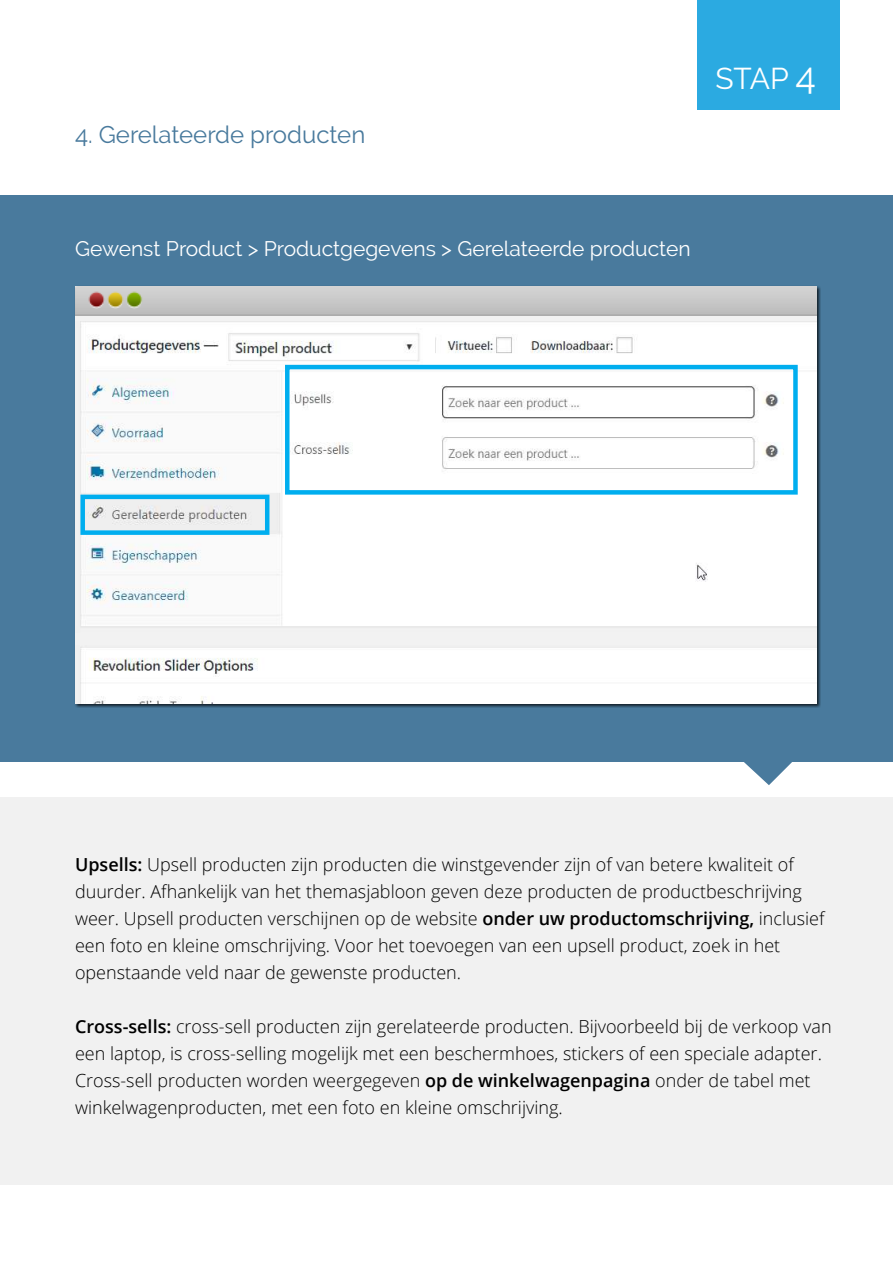
<style>
.page{position:relative;width:893px;height:1263px;background:#fff}
.page>*{position:absolute;margin:0;border:0;box-sizing:border-box;transform-origin:0 0}
.t1{font:30px "Raleway";color:#fff}
.t2{font:24px "Raleway";color:#497a9d}
.t3{font:21px "Raleway";color:#fff}
.t4{font:300 18px/27px "Open Sans";color:#000}
.s1{font-size:37.5px}
.s2{font-weight:600}
</style>
<div class="page">
<div style="left:0;top:797px;width:893px;height:387px;background:#f1f1f1"></div>
<div style="left:0;top:195px;width:893px;height:566px;background:#497a9d"></div>
<div style="left:74px;top:285px;width:747px;height:423px;background:#000;opacity:.75"></div>
<img style="left:75px;top:286px;width:741px;height:30px">
<img style="left:75px;top:316px;width:741px;height:387px">
<div style="left:285px;top:365px;width:513px;height:130px;border:4px solid #00aeef"></div>
<div style="left:80px;top:495px;width:189px;height:40px;border:4px solid #00aeef"></div>
<div style="left:697px;top:0;width:142px;height:110px;background:#2baae1"></div>
<svg style="left:737px;top:761px;width:62px;height:24px"></svg>
<h2 class="t2" style="left:75px;top:120px;width:292px">4. Gerelateerde producten</h2>
<h1 class="t1" style="left:715px;top:61px;width:102px">STAP <span class="s1">4</span></h1>
<p class="t3" style="left:75px;top:236px;width:617px">Gewenst Product &gt; Productgegevens &gt; Gerelateerde producten</p>
<p class="t4" style="left:75px;top:851px;width:751px"><span class="s2">Upsells:</span> Upsell producten zijn producten die winstgevender zijn of van betere kwaliteit of duurder. Afhankelijk van het themasjabloon geven deze producten de productbeschrijving weer. Upsell producten verschijnen op de website <span class="s2">onder uw productomschrijving,</span> inclusief een foto en kleine omschrijving. Voor het toevoegen van een upsell product, zoek in het openstaande veld naar de gewenste producten.</p>
<p class="t4" style="left:75px;top:1013px;width:758px"><span class="s2">Cross-sells:</span> cross-sell producten zijn gerelateerde producten. Bijvoorbeeld bij de verkoop van een laptop, is cross-selling mogelijk met een beschermhoes, stickers of een speciale adapter.<br>Cross-sell producten worden weergegeven <span class="s2">op de winkelwagenpagina</span> onder de tabel met winkelwagenproducten, met een foto en kleine omschrijving.</p>
</div>
